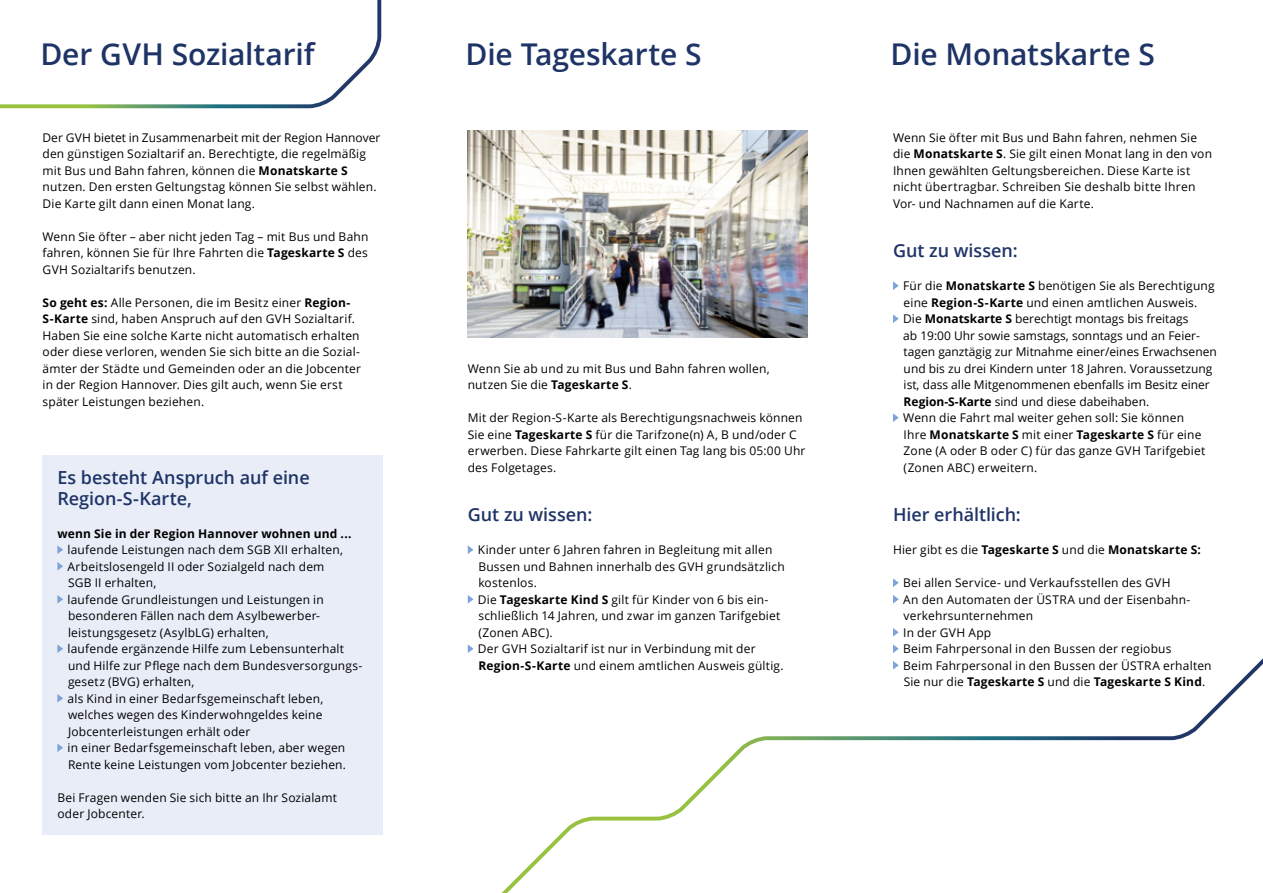
<style>
.page{position:relative;width:1263px;height:893px;background:#fff}
.page>*{position:absolute;margin:0;border:0;box-sizing:border-box;transform-origin:0 0}
.t1{font:600 30px "Open Sans";letter-spacing:-.005em;color:#1f3466}
.t2{font:600 18px/21px "Open Sans";color:#1f3466}
.t3{font:12px/16.5px "Open Sans";letter-spacing:.015em;color:#000}
.t4{font:700 12px "Open Sans";letter-spacing:.015em;color:#000}
.s1{font-weight:700}
.s2{font-weight:400}
</style>
<div class="page">
<div style="left:43px;top:455px;width:340px;height:380px;background:#e8edf8"></div>
<svg style="left:473px;top:648px;width:790px;height:245px"></svg>
<svg style="left:0;top:0;width:382px;height:109px"></svg>
<svg style="left:57px;top:545px;width:6px;height:9px"></svg>
<svg style="left:57px;top:562px;width:6px;height:9px"></svg>
<svg style="left:57px;top:595px;width:6px;height:9px"></svg>
<svg style="left:57px;top:644px;width:6px;height:9px"></svg>
<svg style="left:57px;top:694px;width:6px;height:9px"></svg>
<svg style="left:57px;top:743px;width:6px;height:9px"></svg>
<svg style="left:468px;top:545px;width:5px;height:9px"></svg>
<svg style="left:468px;top:595px;width:5px;height:9px"></svg>
<svg style="left:468px;top:644px;width:5px;height:9px"></svg>
<svg style="left:893px;top:281px;width:6px;height:9px"></svg>
<svg style="left:893px;top:314px;width:6px;height:9px"></svg>
<svg style="left:893px;top:413px;width:6px;height:9px"></svg>
<svg style="left:893px;top:578px;width:6px;height:9px"></svg>
<svg style="left:893px;top:595px;width:6px;height:9px"></svg>
<svg style="left:893px;top:628px;width:6px;height:9px"></svg>
<svg style="left:893px;top:644px;width:6px;height:9px"></svg>
<svg style="left:893px;top:661px;width:6px;height:9px"></svg>
<img style="left:468px;top:131px;width:340px;height:206px">
<h1 class="t1" style="left:40px;top:34px;width:276px">Der GVH Sozialtarif</h1>
<h1 class="t1" style="left:466px;top:34px;width:237px">Die Tageskarte S</h1>
<h1 class="t1" style="left:890px;top:34px;width:266px">Die Monatskarte S</h1>
<p class="t3" style="left:43px;top:129px;width:339px">Der GVH bietet in Zusammenarbeit mit der Region Hannover den günstigen Sozialtarif an. Berechtigte, die regelmäßig mit Bus und Bahn fahren, können die <span class="s1">Monatskarte S </span>nutzen. Den ersten Geltungstag können Sie selbst wählen.<br>Die Karte gilt dann einen Monat lang.</p>
<p class="t3" style="left:43px;top:228px;width:327px;text-align:justify">Wenn Sie öfter – aber nicht jeden Tag – mit Bus und Bahn fahren, können Sie für Ihre Fahrten die <span class="s1">Tageskarte S</span> des GVH Sozialtarifs benutzen.</p>
<p class="t3" style="left:43px;top:294px;width:320px"><span class="s1">So geht es:</span> Alle Personen, die im Besitz einer <span class="s1">Region-S-Karte</span> sind, haben Anspruch auf den GVH Sozialtarif.<br>Haben Sie eine solche Karte nicht automatisch erhalten oder diese verloren, wenden Sie sich bitte an die Sozial&shy;ämter der Städte und Gemeinden oder an die Jobcenter in der Region Hannover. Dies gilt auch, wenn Sie erst später Leistungen beziehen.</p>
<h2 class="t2" style="left:57px;top:466px;width:254px">Es besteht Anspruch auf eine<br>Region-S-Karte,</h2>
<p class="t4" style="left:57px;top:525px;width:296px">wenn Sie in der Region Hannover wohnen und ...</p>
<p class="t3" style="left:68px;top:541px;width:296px">laufende Leistungen nach dem SGB XII erhalten, Arbeitslosengeld II oder Sozialgeld nach dem<br>SGB II erhalten,<br>laufende Grundleistungen und Leistungen in besonderen Fällen nach dem Asylbewerber&shy;leistungsgesetz (AsylbLG) erhalten,<br>laufende ergänzende Hilfe zum Lebensunterhalt und Hilfe zur Pflege nach dem Bundesversorgungs&shy;gesetz (BVG) erhalten,<br>als Kind in einer Bedarfsgemeinschaft leben, welches wegen des Kinderwohngeldes keine Jobcenterleistungen erhält oder<br>in einer Bedarfsgemeinschaft leben, aber wegen Rente keine Leistungen vom Jobcenter beziehen.</p>
<p class="t3" style="left:57px;top:789px;width:281px">Bei Fragen wenden Sie sich bitte an Ihr Sozialamt oder Jobcenter.</p>
<p class="t3" style="left:468px;top:360px;width:303px">Wenn Sie ab und zu mit Bus und Bahn fahren wollen, nutzen Sie die <span class="s1">Tageskarte S</span>.</p>
<p class="t3" style="left:468px;top:409px;width:339px">Mit der Region-S-Karte als Berechtigungsnachweis können Sie eine <span class="s1">Tageskarte S</span> für die Tarifzone(n) A, B und/oder C erwerben. Diese Fahrkarte gilt einen Tag lang bis 05:00 Uhr des Folgetages.</p>
<h2 class="t2" style="left:468px;top:504px;width:126px">Gut zu wissen:</h2>
<p class="t3" style="left:478px;top:541px;width:308px">Kinder unter 6 Jahren fahren in Begleitung mit allen Bussen und Bahnen innerhalb des GVH grundsätzlich kostenlos.<br>Die <span class="s1">Tageskarte Kind S</span> gilt für Kinder von 6 bis ein&shy;schließlich 14 Jahren, und zwar im ganzen Tarifgebiet (Zonen ABC).<br>Der GVH Sozialtarif ist nur in Verbindung mit der <span class="s1">Region-S-Karte</span> und einem amtlichen Ausweis gültig.</p>
<p class="t3" style="left:893px;top:129px;width:321px">Wenn Sie öfter mit Bus und Bahn fahren, nehmen Sie die <span class="s1">Monatskarte S</span>. Sie gilt einen Monat lang in den von Ihnen gewählten Geltungsbereichen. Diese Karte ist nicht übertragbar. Schreiben Sie deshalb bitte Ihren Vor- und Nachnamen auf die Karte.</p>
<h2 class="t2" style="left:893px;top:240px;width:126px">Gut zu wissen:</h2>
<p class="t3" style="left:903px;top:277px;width:315px">Für die <span class="s1">Monatskarte S</span> benötigen Sie als Berechtigung eine <span class="s1">Region-S-Karte</span> und einen amtlichen Ausweis.<br>Die <span class="s1">Monatskarte S</span> berechtigt montags bis freitags<br>ab 19:00 Uhr sowie samstags, sonntags und an Feier&shy;tagen ganztägig zur Mitnahme einer/eines Erwachsenen und bis zu drei Kindern unter 18 Jahren. Voraussetzung ist, dass alle Mitgenommenen ebenfalls im Besitz einer <span class="s1">Region-S-Karte</span> sind und diese dabeihaben.<br>Wenn die Fahrt mal weiter gehen soll: Sie können<br>Ihre <span class="s1">Monatskarte S</span> mit einer <span class="s1">Tageskarte S</span> für eine Zone (A oder B oder C) für das ganze GVH Tarifgebiet (Zonen ABC) erweitern.</p>
<h2 class="t2" style="left:893px;top:504px;width:129px">Hier erhältlich:</h2>
<p class="t4" style="left:893px;top:541px;width:309px"><span class="s2">Hier gibt es die</span> Tageskarte S <span class="s2">und die</span> Monatskarte S:</p>
<p class="t3" style="left:903px;top:574px;width:310px">Bei allen Service- und Verkaufsstellen des GVH<br>An den Automaten der ÜSTRA und der Eisenbahn&shy;verkehrsunternehmen<br>In der GVH App<br>Beim Fahrpersonal in den Bussen der regiobus<br>Beim Fahrpersonal in den Bussen der ÜSTRA erhalten Sie nur die <span class="s1">Tageskarte S</span> und die <span class="s1">Tageskarte S Kind</span>.</p>
</div>
